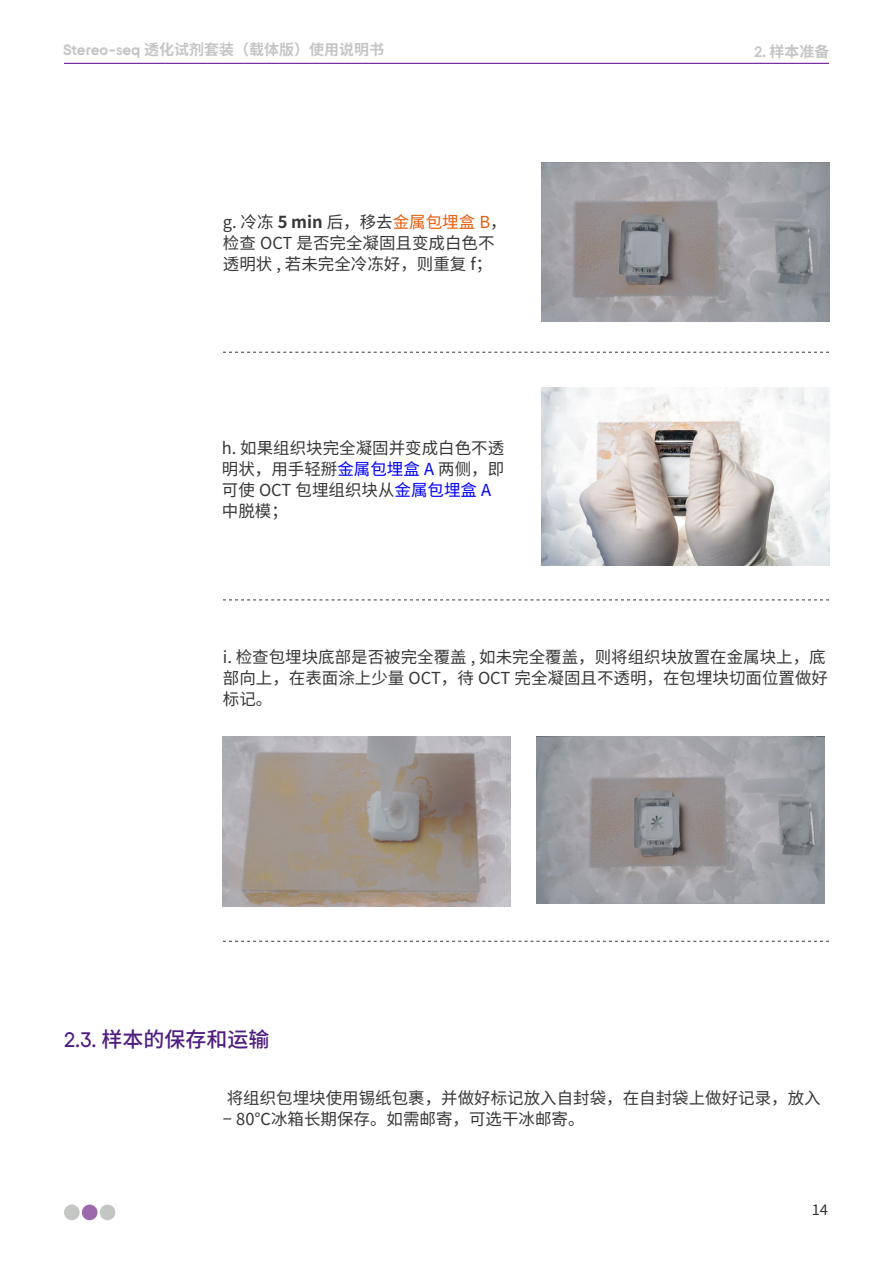
<style>
.page{position:relative;width:893px;height:1263px;background:#fff}
.page>*{position:absolute;margin:0;border:0;box-sizing:border-box;transform-origin:0 0}
.t1{font:500 21px "Source Han Sans SC";color:#4f1e80}
.t2{font:16.5px/21px "Source Han Sans SC";color:#363738}
.t3{font:16.5px "Source Sans Pro";color:#363738}
.t4{font:700 15px "Source Han Sans SC";color:#c4c6c4}
.s1{font-family:"BGI"}
.s2{font-weight:700}
.s3{color:#eb5c0c}
.s4{color:#00f}
</style>
<div class="page">
<div style="left:64px;top:1204px;width:16px;height:16px;background:#c4c6c4;border-radius:50%"></div>
<div style="left:82px;top:1204px;width:16px;height:16px;background:#9b6aab;border-radius:50%"></div>
<div style="left:100px;top:1204px;width:15px;height:16px;background:#c4c6c4;border-radius:50%"></div>
<hr style="left:64px;top:63px;width:765px;height:1px;background:#5e0085">
<img style="left:541px;top:162px;width:288px;height:160px">
<img style="left:541px;top:387px;width:288px;height:179px">
<svg style="left:223px;top:352px;width:606px;height:1px"></svg>
<svg style="left:223px;top:599px;width:606px;height:1px"></svg>
<svg style="left:223px;top:941px;width:606px;height:1px"></svg>
<img style="left:222px;top:737px;width:288px;height:170px">
<img style="left:537px;top:737px;width:288px;height:166px">
<p class="t4" style="left:63px;top:41px;width:322px"><span class="s1">Stereo-seq</span> 透化试剂套装（载体版）使用说明书</p>
<p class="t4" style="left:754px;top:43px;width:77px"><span class="s1">2.</span> 样本准备</p>
<p class="t2" style="left:223px;top:212px;width:285px">g. 冷冻 <span class="s2">5 min</span> 后，移去<span class="s3">金属包埋盒 B</span>，检查 OCT 是否完全凝固且变成白色不透明状 , 若未完全冷冻好，则重复 f；</p>
<p class="t2" style="left:222px;top:438px;width:284px">h. 如果组织块完全凝固并变成白色不透明状，用手轻掰<span class="s4">金属包埋盒 A</span> 两侧，即可使 OCT 包埋组织块从<span class="s4">金属包埋盒 A</span>中脱模；</p>
<p class="t2" style="left:223px;top:647px;width:607px">i. 检查包埋块底部是否被完全覆盖 , 如未完全覆盖，则将组织块放置在金属块上，底部向上，在表面涂上少量 OCT，待 OCT 完全凝固且不透明，在包埋块切面位置做好标记。</p>
<p class="t1" style="left:64px;top:1027px;width:207px"><span class="s1">2.3.</span> 样本的保存和运输</p>
<p class="t2" style="left:223px;top:1087px;width:599px">将组织包埋块使用锡纸包裹，并做好标记放入自封袋，在自封袋上做好记录，放入− 80℃冰箱长期保存。如需邮寄，可选干冰邮寄。</p>
<p class="t3" style="left:812px;top:1199px;width:18px">14</p>
</div>
